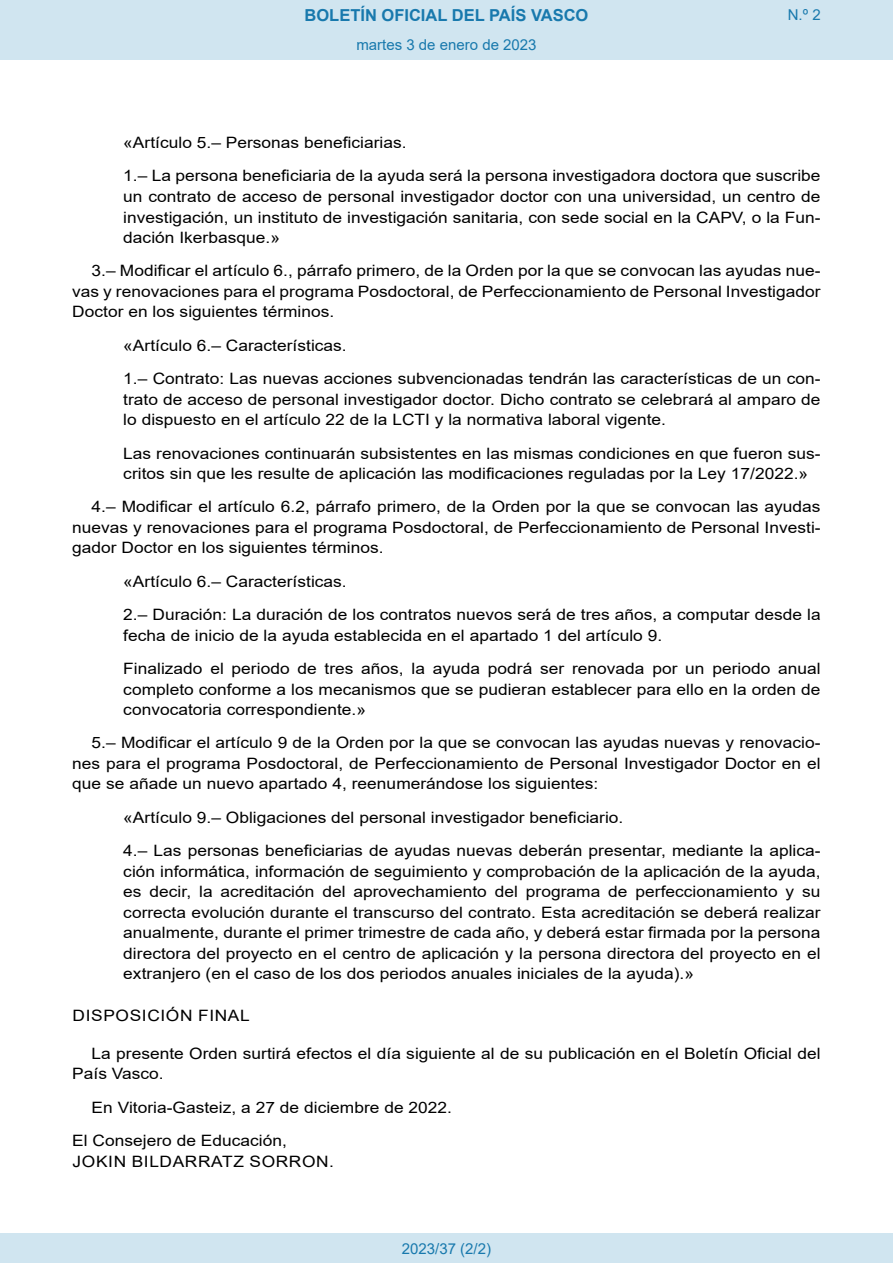
<style>
.page{position:relative;width:893px;height:1263px;background:#fff}
.page>*{position:absolute;margin:0;border:0;box-sizing:border-box;transform-origin:0 0}
.t1{font:700 16.5px "Arial";color:#1879ad}
.BOPVDetalle2{font:15.6px/20.5px "Arial";color:#000;text-align:justify;scale:1.11 1}
.BOPVDetalle{font:15.6px/20.5px "Arial";color:#000;text-align:justify;scale:1.11 1}
.BOPVFirmaLugFec{font:15.6px "Arial";color:#000;scale:1.11 1}
.BOPVFirmaPuesto{font:15.6px "Arial";color:#000;scale:1.11 1}
.BOPVFirmaNombre{font:15.6px "Arial";letter-spacing:.035em;color:#000;scale:1.11 1}
.BOPVDisposicion{font:15.6px "Arial";letter-spacing:.035em;color:#000;scale:1.11 1}
.Paginacion_Centro{font:15px "Arial";color:#1879ad}
</style>
<div class="page">
<div style="left:0;top:0;width:893px;height:60px;background:#d0e5f0"></div>
<div style="left:0;top:1233px;width:893px;height:30px;background:#d0e5f0"></div>
<p class="t1" style="left:305px;top:3px;width:285px">BOLETÍN OFICIAL DEL PAÍS VASCO</p>
<p class="Paginacion_Centro" style="left:356px;top:35px;width:182px">martes 3 de enero de 2023</p>
<p class="Paginacion_Centro" style="left:788px;top:5px;width:34px">N.º 2</p>
<p class="BOPVDetalle2" style="left:123px;top:132px;width:257px">«Artículo 5.– Personas beneficiarias.</p>
<p class="BOPVDetalle2" style="left:123px;top:166px;width:630px">1.– La persona beneficiaria de la ayuda será la persona investigadora doctora que suscribe un contrato de acceso de personal investigador doctor con una universidad, un centro de investigación, un instituto de investigación sanitaria, con sede social en la CAPV, o la Fun&shy;dación Ikerbasque.»</p>
<p class="BOPVDetalle" style="left:72px;top:260px;width:676px;text-indent:19px">3.– Modificar el artículo 6., párrafo primero, de la Orden por la que se convocan las ayudas nue&shy;vas y renovaciones para el programa Posdoctoral, de Perfeccionamiento de Personal Investigador Doctor en los siguientes términos.</p>
<p class="BOPVDetalle2" style="left:123px;top:335px;width:203px">«Artículo 6.– Características.</p>
<p class="BOPVDetalle2" style="left:123px;top:368px;width:630px">1.– Contrato: Las nuevas acciones subvencionadas tendrán las características de un con&shy;trato de acceso de personal investigador doctor. Dicho contrato se celebrará al amparo de lo dispuesto en el artículo 22 de la LCTI y la normativa laboral vigente.</p>
<p class="BOPVDetalle2" style="left:123px;top:443px;width:630px">Las renovaciones continuarán subsistentes en las mismas condiciones en que fueron sus&shy;critos sin que les resulte de aplicación las modificaciones reguladas por la Ley 17/2022.»</p>
<p class="BOPVDetalle" style="left:72px;top:496px;width:676px;text-indent:19px">4.– Modificar el artículo 6.2, párrafo primero, de la Orden por la que se convocan las ayudas nuevas y renovaciones para el programa Posdoctoral, de Perfeccionamiento de Personal Investi&shy;gador Doctor en los siguientes términos.</p>
<p class="BOPVDetalle2" style="left:123px;top:571px;width:203px">«Artículo 6.– Características.</p>
<p class="BOPVDetalle2" style="left:123px;top:604px;width:630px">2.– Duración: La duración de los contratos nuevos será de tres años, a computar desde la fecha de inicio de la ayuda establecida en el apartado 1 del artículo 9.</p>
<p class="BOPVDetalle2" style="left:123px;top:658px;width:630px">Finalizado el periodo de tres años, la ayuda podrá ser renovada por un periodo anual completo conforme a los mecanismos que se pudieran establecer para ello en la orden de convocatoria correspondiente.»</p>
<p class="BOPVDetalle" style="left:72px;top:732px;width:676px;text-indent:19px">5.– Modificar el artículo 9 de la Orden por la que se convocan las ayudas nuevas y renovacio&shy;nes para el programa Posdoctoral, de Perfeccionamiento de Personal Investigador Doctor en el que se añade un nuevo apartado 4, reenumerándose los siguientes:</p>
<p class="BOPVDetalle2" style="left:123px;top:807px;width:452px">«Artículo 9.– Obligaciones del personal investigador beneficiario.</p>
<p class="BOPVDetalle2" style="left:123px;top:840px;width:630px">4.– Las personas beneficiarias de ayudas nuevas deberán presentar, mediante la aplica&shy;ción informática, información de seguimiento y comprobación de la aplicación de la ayuda, es decir, la acreditación del aprovechamiento del programa de perfeccionamiento y su correcta evolución durante el transcurso del contrato. Esta acreditación se deberá realizar anualmente, durante el primer trimestre de cada año, y deberá estar firmada por la persona directora del proyecto en el centro de aplicación y la persona directora del proyecto en el extranjero (en el caso de los dos periodos anuales iniciales de la ayuda).»</p>
<p class="BOPVDisposicion" style="left:73px;top:1005px;width:161px">DISPOSICIÓN FINAL</p>
<p class="BOPVDetalle" style="left:72px;top:1043px;width:676px;text-indent:19px">La presente Orden surtirá efectos el día siguiente al de su publicación en el Boletín Oficial del<br>País Vasco.</p>
<p class="BOPVFirmaLugFec" style="left:92px;top:1096px;width:326px">En Vitoria-Gasteiz, a 27 de diciembre de 2022.</p>
<p class="BOPVFirmaPuesto" style="left:72px;top:1130px;width:195px">El Consejero de Educación,</p>
<p class="BOPVFirmaNombre" style="left:73px;top:1150px;width:237px">JOKIN BILDARRATZ SORRON.</p>
<p class="Paginacion_Centro" style="left:402px;top:1238px;width:91px">2023/37 (2/2)</p>
</div>
